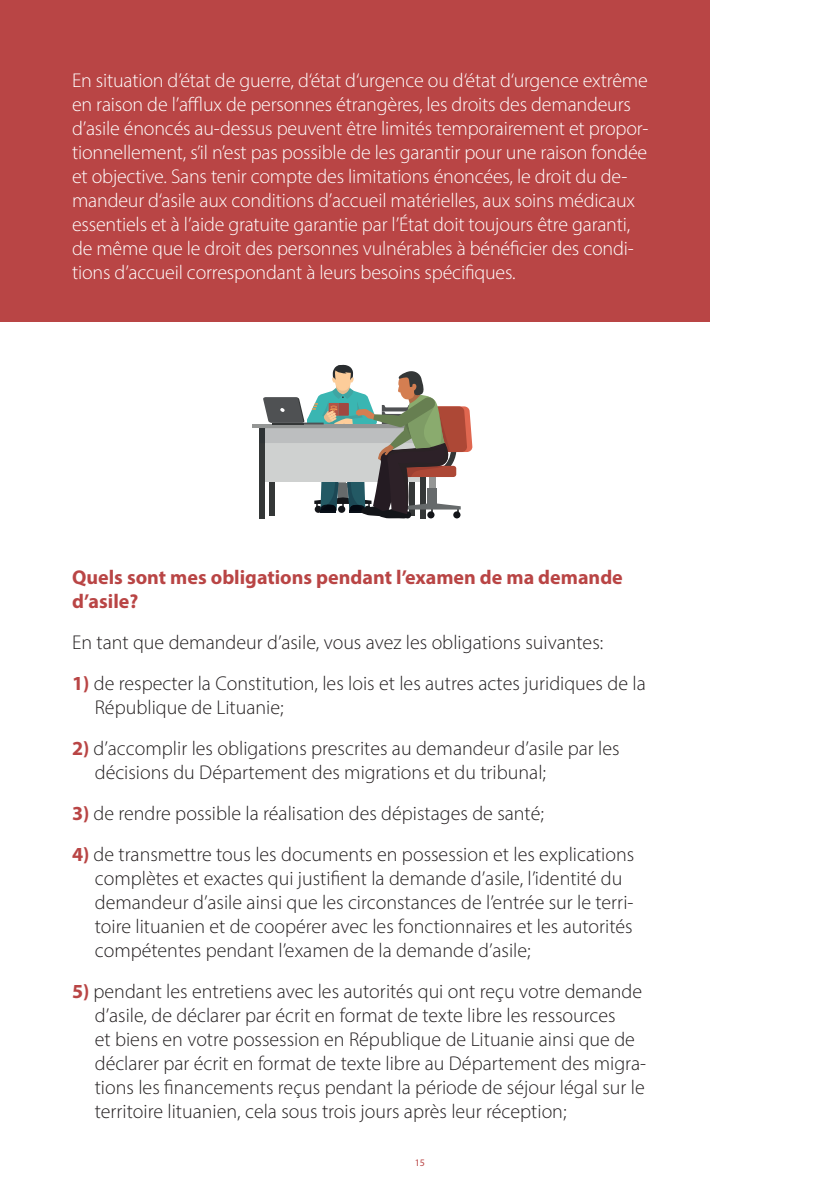
<style>
.page{position:relative;width:840px;height:1191px;background:#fff}
.page>*{position:absolute;margin:0;border:0;box-sizing:border-box;transform-origin:0 0}
.t1{font:300 20px/24px "Myriad Pro";color:#231f20}
.t2{font:300 20px/24px "Myriad Pro";letter-spacing:-.01em;color:#fff}
.t3{font:700 20px/24px "Myriad Pro";color:#b94545}
.t4{font:10px "Myriad Pro";color:#b94545}
.s1{font-weight:700;color:#b94545}
</style>
<div class="page">
<div style="left:0;top:0;width:709px;height:321px;background:#b94545"></div>
<hr style="left:252px;top:424px;width:180px;height:4px;background:#949695">
<svg style="left:259px;top:364px;width:213px;height:154px"></svg>
<hr style="left:272px;top:422px;width:32px;height:2px;background:#343737">
<p class="t2" style="left:72px;top:68px;width:577px">En situation d’état de guerre, d‘état d‘urgence ou d‘état d‘urgence extrême en raison de l’afflux de personnes étrangères, les droits des demandeurs d’asile énoncés au-dessus peuvent être limités temporairement et propor&shy;tionnellement, s’il n’est pas possible de les garantir pour une raison fondée et objective. Sans tenir compte des limitations énoncées, le droit du de&shy;mandeur d‘asile aux conditions d’accueil matérielles, aux soins médicaux essentiels et à l’aide gratuite garantie par l’État doit toujours être garanti, de même que le droit des personnes vulnérables à bénéficier des condi&shy;tions d’accueil correspondant à leurs besoins spécifiques.</p>
<p class="t3" style="left:72px;top:565px;width:552px">Quels sont mes obligations pendant l’examen de ma demande d’asile?</p>
<p class="t1" style="left:72px;top:630px;width:532px">En tant que demandeur d’asile, vous avez les obligations suivantes:</p>
<p class="t1" style="left:95px;top:671px;width:552px;text-indent:-23px"><span class="s1">1)</span> de respecter la Constitution, les lois et les autres actes juridiques de la<br>République de Lituanie;</p>
<p class="t1" style="left:95px;top:736px;width:526px;text-indent:-23px"><span class="s1">2)</span> d’accomplir les obligations prescrites au demandeur d’asile par les décisions du Département des migrations et du tribunal;</p>
<p class="t1" style="left:72px;top:801px;width:473px"><span class="s1">3)</span> de rendre possible la réalisation des dépistages de santé;</p>
<p class="t1" style="left:95px;top:842px;width:540px;text-indent:-23px"><span class="s1">4)</span> de transmettre tous les documents en possession et les explications complètes et exactes qui justifient la demande d’asile, l’identité du demandeur d’asile ainsi que les circonstances de l’entrée sur le terri&shy;toire lituanien et de coopérer avec les fonctionnaires et les autorités compétentes pendant l’examen de la demande d’asile;</p>
<p class="t1" style="left:95px;top:979px;width:552px;text-indent:-23px"><span class="s1">5)</span> pendant les entretiens avec les autorités qui ont reçu votre demande d’asile, de déclarer par écrit en format de texte libre les ressources<br>et biens en votre possession en République de Lituanie ainsi que de déclarer par écrit en format de texte libre au Département des migra&shy;tions les financements reçus pendant la période de séjour légal sur le territoire lituanien, cela sous trois jours après leur réception;</p>
<p class="t4" style="left:414px;top:1157px;width:12px">15</p>
</div>
